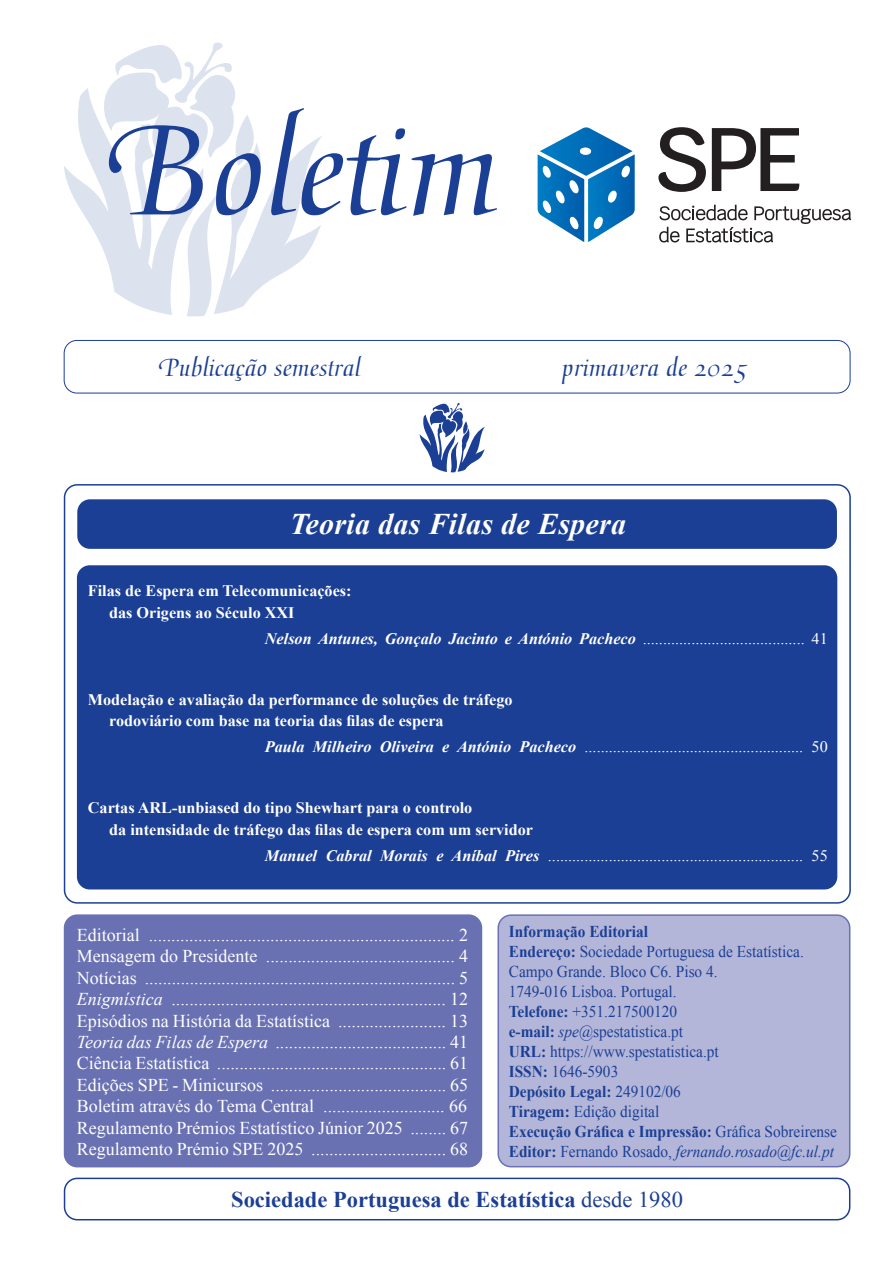
<style>
.page{position:relative;width:893px;height:1263px;background:#fff}
.page>*{position:absolute;margin:0;border:0;box-sizing:border-box;transform-origin:0 0}
.t1{font:italic 700 30px "Times New Roman";letter-spacing:.01em;color:#fff}
.t2{font:27px "Medici Script";color:#1b3f94}
.t3{font:700 22.5px "Times New Roman";color:#1b3f94}
.t4{font:18px/21.5px "Times New Roman";color:#fff;text-align:justify}
.t5{font:16.5px/20px "Times New Roman";color:#1b3f94;scale:.93 1}
.t6{font:700 16.05px/21.8px "Times New Roman";color:#fff}
.t7{font:16.05px "Times New Roman";color:#fff}
.t8{font:italic 700 16.05px "Times New Roman";color:#fff}
.s1{font-weight:400;font-style:normal}
.s2{font-weight:700;font-style:italic}
.s3{font-style:italic}
.s4{font-weight:700}
.s5{font-weight:400}
</style>
<div class="page">
<div style="left:64px;top:484px;width:787px;height:420px;border:2px solid #1b3f94;border-radius:13px"></div>
<div style="left:77px;top:499px;width:760px;height:50px;background:#1b3f94;border-radius:13px"></div>
<div style="left:77px;top:565px;width:760px;height:324px;background:#1b3f94;border-radius:13px"></div>
<div style="left:65px;top:915px;width:416px;height:252px;background:#6971b3;border-radius:13px"></div>
<div style="left:64px;top:914px;width:418px;height:253px;border:2px solid #6971b3;border-radius:13px"></div>
<div style="left:498px;top:915px;width:352px;height:252px;background:#b4b6d9;border-radius:13px"></div>
<div style="left:497px;top:914px;width:353px;height:253px;border:2px solid #6971b3;border-radius:13px"></div>
<div style="left:64px;top:1177px;width:786px;height:43px;border:2px solid #1b3f94;border-radius:13px"></div>
<div style="left:64px;top:340px;width:786px;height:53px;border:1px solid #1b3f94;border-radius:13px"></div>
<svg style="left:420px;top:403px;width:65px;height:69px"></svg>
<svg style="left:64px;top:42px;width:433px;height:275px"></svg>
<svg style="left:658px;top:127px;width:48px;height:65px"></svg>
<svg style="left:712px;top:128px;width:87px;height:63px"></svg>
<svg style="left:659px;top:205px;width:192px;height:37px"></svg>
<svg style="left:538px;top:127px;width:97px;height:115px"></svg>
<h2 class="t2" style="left:159px;top:352px;width:203px">Publicação semestral</h2>
<h2 class="t2" style="left:562px;top:352px;width:187px">primavera de 2025</h2>
<h1 class="t1" style="left:290px;top:503px;width:338px">Teoria das Filas de Espera</h1>
<p class="t6" style="left:109px;top:580px;width:244px;text-indent:-21px">Filas de Espera em Telecomunicações: das Origens ao Século XXI</p>
<p class="t8" style="left:265px;top:627px;width:564px">Nelson Antunes, Gonçalo Jacinto e António Pacheco <span class="s1">........................................ 41</span></p>
<p class="t6" style="left:109px;top:688px;width:405px;text-indent:-21px">Modelação e avaliação da performance de soluções de tráfego rodoviário com base na teoria das filas de espera</p>
<p class="t7" style="left:265px;top:736px;width:564px"><span class="s2">Paula Milheiro Oliveira e António Pacheco</span> ...................................................... 50</p>
<p class="t6" style="left:109px;top:796px;width:425px;text-indent:-21px">Cartas ARL-unbiased do tipo Shewhart para o controlo<br>da intensidade de tráfego das filas de espera com um servidor</p>
<p class="t7" style="left:265px;top:844px;width:564px"><span class="s2">Manuel Cabral Morais e Aníbal Pires</span> ............................................................... 55</p>
<p class="t4" style="left:77px;top:924px;width:393px">Editorial .................................................................... 2<br>Mensagem do Presidente .......................................... 4<br>Notícias ..................................................................... 5<br><span class="s3">Enigmística</span> ............................................................. 12<br>Episódios na História da Estatística ........................ 13<br><span class="s3">Teoria das Filas de Espera</span> ...................................... 41<br>Ciência Estatística ................................................... 61<br>Edições SPE - Minicursos ....................................... 65<br>Boletim através do Tema Central ........................... 66<br>Regulamento Prémios Estatístico Júnior 2025 ........ 67<br>Regulamento Prémio SPE 2025 .............................. 68</p>
<p class="t5" style="left:509px;top:921px;width:354px"><span class="s4">Informação Editorial<br>Endereço:</span> Sociedade Portuguesa de Estatística.<br>Campo Grande. Bloco C6. Piso 4.<br>1749-016 Lisboa. Portugal.<br><span class="s4">Telefone:</span> +351.217500120<br><span class="s4">e-mail:</span> <span class="s3">spe@</span>spestatistica.pt<br><span class="s4">URL:</span> https://www.spestatistica.pt<br><span class="s4">ISSN:</span> 1646-5903<br><span class="s4">Depósito Legal:</span> 249102/06<br><span class="s4">Tiragem:</span> Edição digital<br><span class="s4">Execução Gráfica e Impressão:</span> Gráfica Sobreirense <span class="s4">Editor:</span> Fernando Rosado, <span class="s3">fernando.rosado@fc.ul.pt</span></p>
<p class="t3" style="left:231px;top:1184px;width:453px">Sociedade Portuguesa de Estatística <span class="s5">desde 1980</span></p>
</div>
